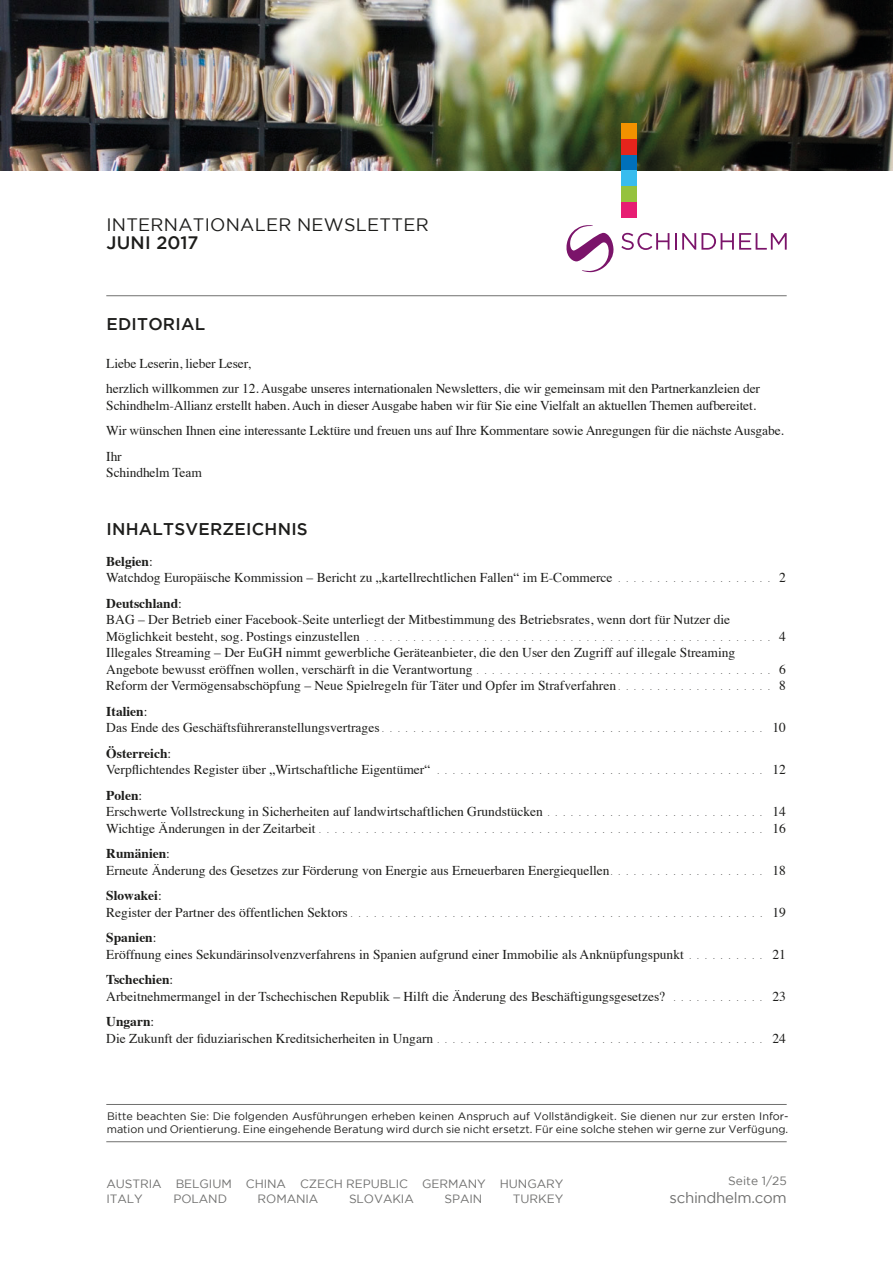
<style>
.page{position:relative;width:893px;height:1263px;background:#fff}
.page>*{position:absolute;margin:0;border:0;box-sizing:border-box;transform-origin:0 0}
.t1{font:18px "Gotham";letter-spacing:.015em;color:#1d1d1b}
.t2{font:500 18px "Gotham";letter-spacing:.005em;color:#1d1d1b}
.t3{font:500 16.95px "Gotham";letter-spacing:.015em;color:#1d1d1b}
.t4{font:15px "Gotham";letter-spacing:-.02em;color:#70706f}
.t5{font:13.5px/16.5px "Times";color:#1d1d1b}
.t6{font:700 13.5px "Times";color:#1d1d1b}
.t7{font:12px/15px "Gotham";letter-spacing:-.005em;color:#70706f}
.t8{font:10.8px/13.5px "Gotham";color:#1d1d1b}
.t9{font:7.5px "Times";color:#1d1d1b}
.s1{font-weight:700}
.s2{font-size:7.5px}
.s3{font-size:13.5px}
.s4{font-weight:400}
</style>
<div class="page">
<img style="left:0;top:0;width:893px;height:170px">
<hr style="left:106px;top:295px;width:681px;height:1px;background:#70706f">
<hr style="left:106px;top:1104px;width:681px;height:1px;background:#70706f">
<hr style="left:106px;top:1141px;width:681px;height:1px;background:#70706f">
<div style="left:621px;top:123px;width:16px;height:16px;background:#f39200"></div>
<div style="left:621px;top:139px;width:16px;height:16px;background:#e5241c"></div>
<div style="left:621px;top:155px;width:16px;height:15px;background:#0070ba"></div>
<div style="left:621px;top:170px;width:16px;height:16px;background:#38bcee"></div>
<div style="left:621px;top:186px;width:16px;height:16px;background:#95c23e"></div>
<div style="left:621px;top:202px;width:16px;height:15px;background:#e71e73"></div>
<svg style="left:566px;top:225px;width:48px;height:47px"></svg>
<svg style="left:621px;top:233px;width:48px;height:17px"></svg>
<svg style="left:675px;top:233px;width:112px;height:17px"></svg>
<h1 class="t1" style="left:106px;top:215px;width:324px">INTERNATIONALER NEWSLETTER</h1>
<h1 class="t2" style="left:106px;top:232px;width:94px">JUNI 2017</h1>
<p class="t3" style="left:106px;top:315px;width:100px">EDITORIAL</p>
<p class="t5" style="left:106px;top:349px;width:655px;line-height:25.5px">Liebe Leserin, lieber Leser,<br>herzlich willkommen zur 12. Ausgabe unseres internationalen Newsletters, die wir gemeinsam mit den Partnerkanzleien der</p>
<p class="t5" style="left:106px;top:391px;width:679px;line-height:25.5px">Schindhelm-Allianz erstellt haben. Auch in dieser Ausgabe haben wir für Sie eine Vielfalt an aktuellen Themen aufbereitet.<br>Wir wünschen Ihnen eine interessante Lektüre und freuen uns auf Ihre Kommentare sowie Anregungen für die nächste Ausgabe.<br>Ihr</p>
<p class="t5" style="left:106px;top:463px;width:97px">Schindhelm Team</p>
<p class="t3" style="left:106px;top:520px;width:203px">INHALTSVERZEICHNIS</p>
<p class="t5" style="left:106px;top:551px;width:681px"><span class="s1">Belgien</span>:<br>Watchdog Europäische Kommission – Bericht zu „kartellrechtlichen Fallen“ im E-Commerce <span class="s2">. . . . . . . . . . . . . . . . . . . .</span> 2</p>
<p class="t5" style="left:106px;top:593px;width:625px"><span class="s1">Deutschland</span>:<br>BAG – Der Betrieb einer Facebook-Seite unterliegt der Mitbestimmung des Betriebsrates, wenn dort für Nutzer die</p>
<p class="t9" style="left:106px;top:631px;width:681px"><span class="s3">Möglichkeit besteht, sog. Postings einzustellen</span>.................................................... <span class="s3">4</span></p>
<p class="t5" style="left:106px;top:643px;width:681px">Illegales Streaming – Der EuGH nimmt gewerbliche Geräteanbieter, die den User den Zugriff auf illegale Streaming<br>Angebote bewusst eröffnen wollen, verschärft in die Verantwortung <span class="s2">. . . . . . . . . . . . . . . . . . . . . . . . . . . . . . . . . . . . . .</span> 6<br>Reform der Vermögensabschöpfung – Neue Spielregeln für Täter und Opfer im Strafverfahren <span class="s2">. . . . . . . . . . . . . . . . . . . .</span> 8</p>
<p class="t6" style="left:106px;top:698px;width:43px">Italien<span class="s4">:</span></p>
<p class="t9" style="left:106px;top:722px;width:681px"><span class="s3">Das Ende des Geschäftsführeranstellungsvertrages</span>................................................. <span class="s3">10</span></p>
<p class="t5" style="left:106px;top:743px;width:681px"><span class="s1">Österreich</span>:<br>Verpflichtendes Register über „Wirtschaftliche Eigentümer“ <span class="s2">. . . . . . . . . . . . . . . . . . . . . . . . . . . . . . . . . . . . . . . . . .</span> 12</p>
<p class="t5" style="left:106px;top:785px;width:681px"><span class="s1">Polen</span>:<br>Erschwerte Vollstreckung in Sicherheiten auf landwirtschaftlichen Grundstücken <span class="s2">. . . . . . . . . . . . . . . . . . . . . . . . . . . .</span> 14</p>
<p class="t9" style="left:106px;top:823px;width:681px"><span class="s3">Wichtige Änderungen in der Zeitarbeit</span>......................................................... <span class="s3">16</span></p>
<p class="t5" style="left:106px;top:844px;width:681px"><span class="s1">Rumänien</span>:<br>Erneute Änderung des Gesetzes zur Förderung von Energie aus Erneuerbaren Energiequellen<span class="s2">. . . . . . . . . . . . . . . . . . . .</span> 18</p>
<p class="t6" style="left:106px;top:882px;width:57px">Slowakei<span class="s4">:</span></p>
<p class="t9" style="left:106px;top:907px;width:681px"><span class="s3">Register der Partner des öffentlichen Sektors</span>..................................................... <span class="s3">19</span></p>
<p class="t5" style="left:106px;top:928px;width:681px"><span class="s1">Spanien</span>:<br>Eröffnung eines Sekundärinsolvenzverfahrens in Spanien aufgrund einer Immobilie als Anknüpfungspunkt <span class="s2">. . . . . . . . . .</span> 21</p>
<p class="t5" style="left:106px;top:970px;width:681px"><span class="s1">Tschechien</span>:<br>Arbeitnehmermangel in der Tschechischen Republik – Hilft die Änderung des Beschäftigungsgesetzes? <span class="s2">. . . . . . . . . . . .</span> 23</p>
<p class="t5" style="left:106px;top:1012px;width:681px"><span class="s1">Ungarn</span>:<br>Die Zukunft der fiduziarischen Kreditsicherheiten in Ungarn <span class="s2">. . . . . . . . . . . . . . . . . . . . . . . . . . . . . . . . . . . . . . . . . .</span> 24</p>
<p class="t8" style="left:107px;top:1109px;width:683px">Bitte beachten Sie: Die folgenden Ausführungen erheben keinen Anspruch auf Vollständigkeit. Sie dienen nur zur ersten Infor&shy;mation und Orientierung. Eine eingehende Beratung wird durch sie nicht ersetzt. Für eine solche stehen wir gerne zur Verfügung.</p>
<p class="t7" style="left:106px;top:1176px;width:458px">AUSTRIA BELGIUM CHINA CZECH REPUBLIC GERMANY HUNGARY<br>ITALY</p>
<p class="t7" style="left:173px;top:1191px;width:55px">POLAND</p>
<p class="t7" style="left:258px;top:1191px;width:62px">ROMANIA</p>
<p class="t7" style="left:349px;top:1191px;width:66px">SLOVAKIA</p>
<p class="t7" style="left:444px;top:1191px;width:39px">SPAIN</p>
<p class="t7" style="left:513px;top:1191px;width:52px">TURKEY</p>
<p class="t7" style="left:728px;top:1173px;width:60px">Seite 1/25</p>
<p class="t4" style="left:670px;top:1189px;width:119px">schindhelm.com</p>
</div>
